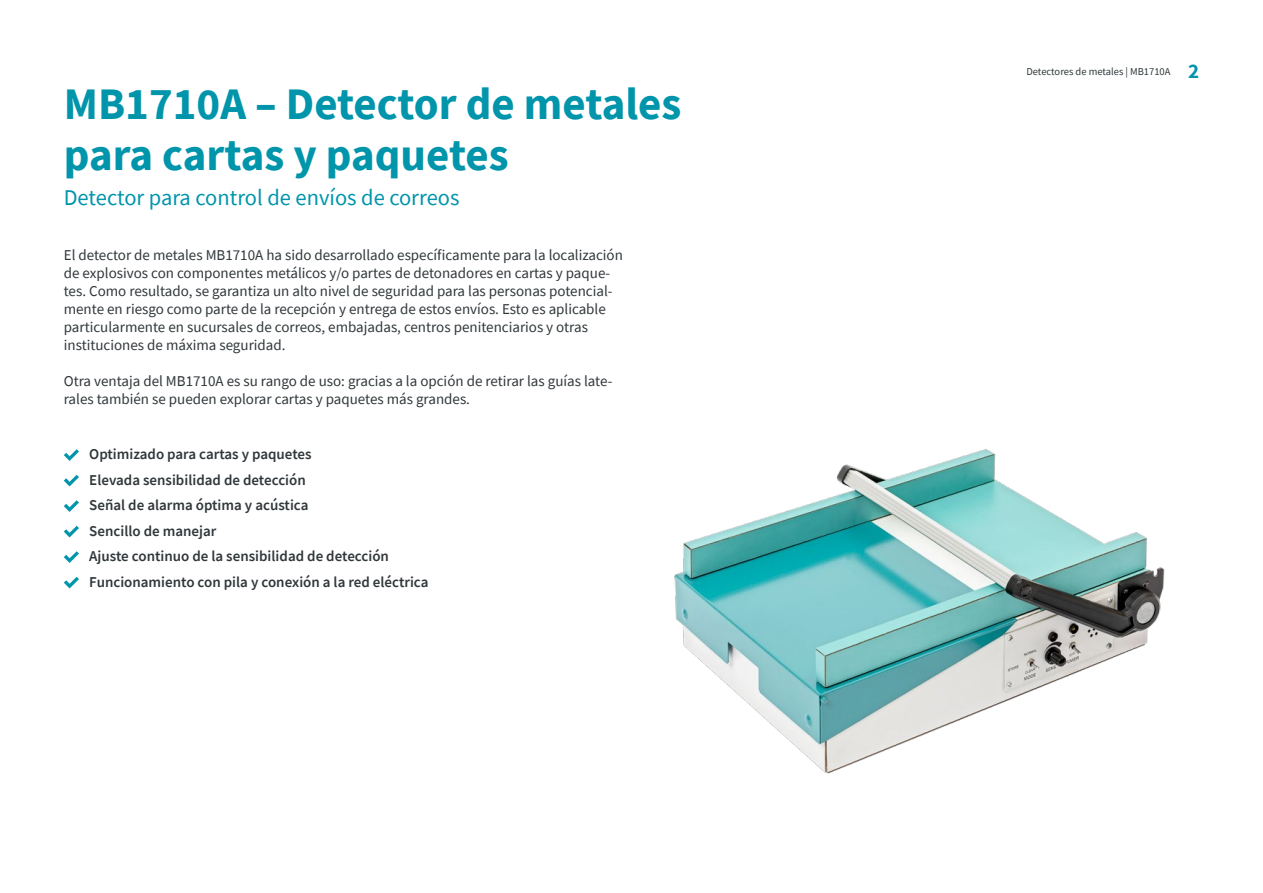
<style>
.page{position:relative;width:1263px;height:893px;background:#fff}
.page>*{position:absolute;margin:0;border:0;box-sizing:border-box;transform-origin:0 0}
.t1{font:700 45px/51px "Source Sans Pro";color:#0095ab}
.t2{font:22.5px "Source Sans Pro";color:#0095ab}
.t3{font:700 21px "Source Sans Pro";color:#0095ab}
.t4{font:15px/18px "Source Sans Pro";color:#30373a}
.t5{font:600 15px/25.5px "Source Sans Pro";color:#30373a}
.t6{font:10.5px "Source Sans Pro";color:#30373a}
</style>
<div class="page">
<svg style="left:64px;top:449px;width:15px;height:12px"></svg>
<svg style="left:64px;top:475px;width:15px;height:11px"></svg>
<svg style="left:64px;top:500px;width:15px;height:12px"></svg>
<svg style="left:64px;top:526px;width:15px;height:11px"></svg>
<svg style="left:64px;top:551px;width:15px;height:12px"></svg>
<svg style="left:64px;top:577px;width:15px;height:11px"></svg>
<img style="left:674px;top:449px;width:491px;height:325px">
<h1 class="t1" style="left:64px;top:78px;width:619px">MB1710A – Detector de metales para cartas y paquetes</h1>
<h2 class="t2" style="left:64px;top:184px;width:397px">Detector para control de envíos de correos</h2>
<p class="t4" style="left:64px;top:246px;width:561px">El detector de metales MB1710A ha sido desarrollado específicamente para la localización</p>
<p class="t4" style="left:64px;top:300px;width:544px">mente en riesgo como parte de la recepción y entrega de estos envíos. Esto es aplicable</p>
<p class="t4" style="left:64px;top:264px;width:548px">de explosivos con componentes metálicos o/y partes de detonadores en cartas y paque-</p>
<p class="t4" style="left:64px;top:282px;width:550px">tes. Como resultado, se garantiza un alto nivel de seguridad para las personas potencial-</p>
<p class="t4" style="left:64px;top:318px;width:526px">particularmente en sucursales de correos, embajadas, centros penitenciarios y otras instituciones de máxima seguridad.</p>
<p class="t4" style="left:64px;top:390px;width:408px">rales también se pueden explorar cartas y paquetes más grandes.</p>
<p class="t4" style="left:64px;top:372px;width:550px">Otra ventaja del MB1710A es su rango de uso: gracias laa opción de retirar las guías late-</p>
<p class="t5" style="left:89px;top:442px;width:341px">Optimizado para cartas y paquetes<br>Elevada sensibilidad de detección<br>Señal de alarma óptima y acústica<br>Sencillo de manejar<br>Ajuste continuo de la sensibilidad de detección Funcionamiento con pila y conexión laa red eléctrica</p>
<p class="t6" style="left:1026px;top:65px;width:146px">Detectores de metales | MB1710A</p>
<h3 class="t3" style="left:1188px;top:56px;width:13px">2</h3>
</div>
